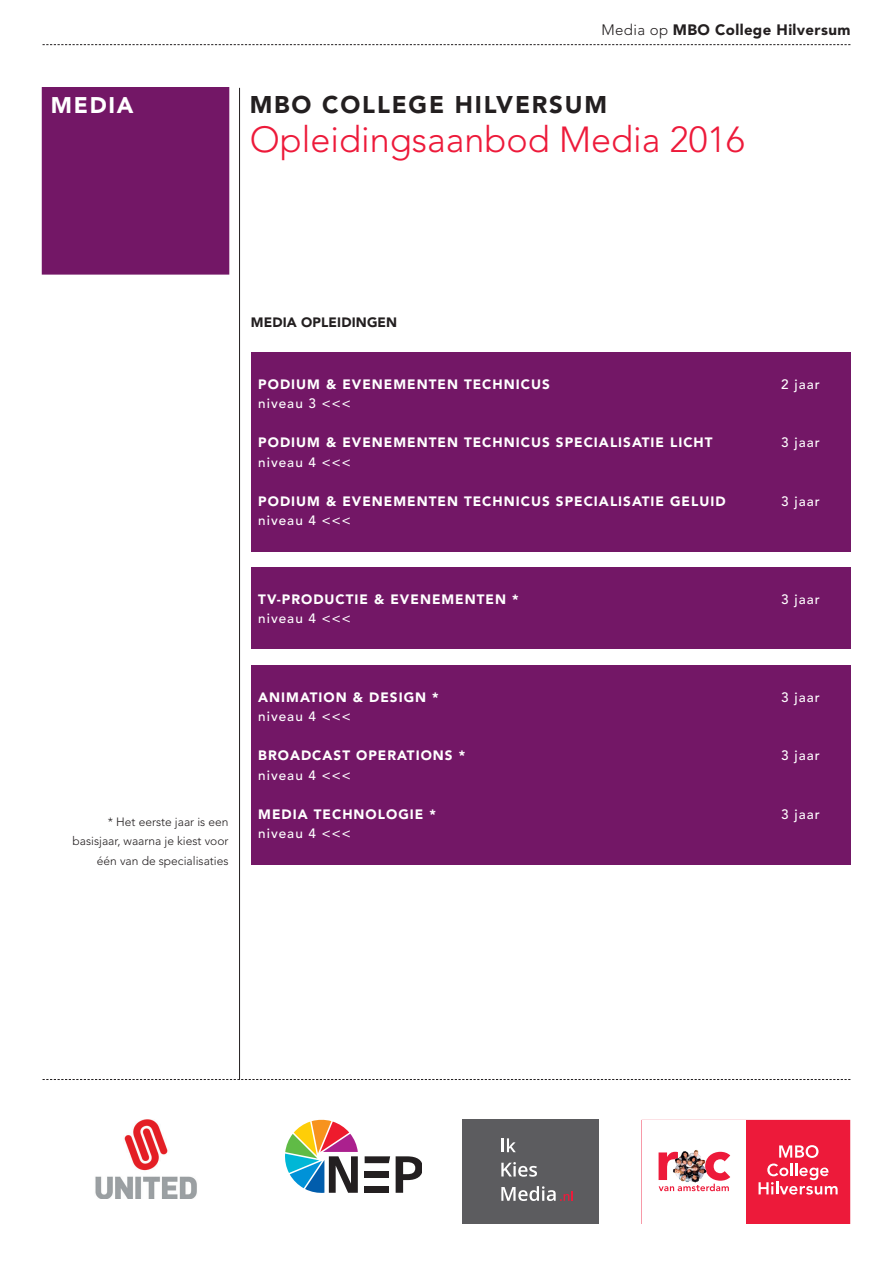
<style>
.page{position:relative;width:893px;height:1263px;background:#fff}
.page>*{position:absolute;margin:0;border:0;box-sizing:border-box;transform-origin:0 0}
.t1{font:300 36px "Avenir LT Std";color:#ed1a3a}
.t2{font:900 24px "Avenir LT Std";letter-spacing:.075em;color:#231f20}
.t3{font:900 22.5px "Avenir LT Std";letter-spacing:.075em;color:#fff}
.t4{font:900 15px "Avenir LT Std";letter-spacing:.025em;color:#231f20}
.t5{font:900 13.5px "Avenir LT Std";letter-spacing:.075em;color:#fff}
.t6{font:500 13.5px "Avenir LT Std";letter-spacing:.075em;color:#fff}
.t7{font:900 13.5px "Avenir LT Std";letter-spacing:.01em;color:#231f20}
.t8{font:300 12px/19.5px "Avenir LT Std";color:#231f20;text-align:right}
.s1{font-weight:300}
</style>
<div class="page">
<div style="left:251px;top:665px;width:599px;height:200px;background:#731766"></div>
<div style="left:251px;top:352px;width:599px;height:199px;background:#731766"></div>
<div style="left:251px;top:568px;width:599px;height:81px;background:#731766"></div>
<div style="left:43px;top:88px;width:186px;height:186px;background:#731766"></div>
<div style="left:42px;top:87px;width:187px;height:188px;border:2px solid #731766"></div>
<svg style="left:43px;top:44px;width:807px;height:1px"></svg>
<svg style="left:658px;top:1120px;width:192px;height:104px"></svg>
<div style="left:462px;top:1120px;width:137px;height:104px;background:#5c5c5f"></div>
<hr style="left:501px;top:1138px;width:3px;height:14px;background:#fff">
<svg style="left:507px;top:1138px;width:9px;height:14px"></svg>
<svg style="left:501px;top:1162px;width:36px;height:15px"></svg>
<svg style="left:501px;top:1186px;width:72px;height:15px"></svg>
<hr style="left:239px;top:88px;width:1px;height:992px;background:#231f20">
<img style="left:95px;top:1120px;width:102px;height:78px">
<svg style="left:396px;top:1156px;width:26px;height:37px"></svg>
<svg style="left:365px;top:1156px;width:25px;height:7px"></svg>
<div style="left:365px;top:1186px;width:24px;height:7px;background:#231f20"></div>
<div style="left:365px;top:1171px;width:24px;height:7px;background:#231f20"></div>
<svg style="left:285px;top:1120px;width:73px;height:73px"></svg>
<svg style="left:43px;top:1079px;width:807px;height:1px"></svg>
<h3 class="t3" style="left:51px;top:92px;width:84px">MEDIA</h3>
<p class="t4" style="left:601px;top:20px;width:250px"><span class="s1">Media op</span> MBO College Hilversum</p>
<h2 class="t2" style="left:250px;top:90px;width:359px">MBO COLLEGE HILVERSUM</h2>
<h1 class="t1" style="left:250px;top:118px;width:497px">Opleidingsaanbod Media 2016</h1>
<p class="t7" style="left:251px;top:314px;width:148px">MEDIA OPLEIDINGEN</p>
<p class="t5" style="left:258px;top:376px;width:293px">PODIUM &amp; EVENEMENTEN TECHNICUS</p>
<p class="t6" style="left:781px;top:376px;width:40px">2 jaar</p>
<p class="t6" style="left:258px;top:396px;width:94px">niveau 3 &lt;&lt;&lt;</p>
<p class="t5" style="left:258px;top:434px;width:456px">PODIUM &amp; EVENEMENTEN TECHNICUS SPECIALISATIE LICHT</p>
<p class="t6" style="left:781px;top:435px;width:40px">3 jaar</p>
<p class="t6" style="left:258px;top:454px;width:94px">niveau 4 &lt;&lt;&lt;</p>
<p class="t5" style="left:258px;top:493px;width:469px">PODIUM &amp; EVENEMENTEN TECHNICUS SPECIALISATIE GELUID</p>
<p class="t6" style="left:781px;top:493px;width:40px">3 jaar</p>
<p class="t6" style="left:258px;top:513px;width:94px">niveau 4 &lt;&lt;&lt;</p>
<p class="t8" style="left:72px;top:812px;width:158px">* Het eerste jaar is een basisjaar, waarna je kiest voor één van de specialisaties</p>
<p class="t5" style="left:258px;top:591px;width:262px">TV-PRODUCTIE &amp; EVENEMENTEN *</p>
<p class="t6" style="left:781px;top:591px;width:40px">3 jaar</p>
<p class="t6" style="left:258px;top:611px;width:94px">niveau 4 &lt;&lt;&lt;</p>
<p class="t5" style="left:258px;top:689px;width:182px">ANIMATION &amp; DESIGN *</p>
<p class="t6" style="left:781px;top:689px;width:40px">3 jaar</p>
<p class="t6" style="left:258px;top:709px;width:94px">niveau 4 &lt;&lt;&lt;</p>
<p class="t5" style="left:258px;top:747px;width:208px">BROADCAST OPERATIONS *</p>
<p class="t6" style="left:781px;top:748px;width:40px">3 jaar</p>
<p class="t6" style="left:258px;top:767px;width:94px">niveau 4 &lt;&lt;&lt;</p>
<p class="t5" style="left:258px;top:806px;width:179px">MEDIA TECHNOLOGIE *</p>
<p class="t6" style="left:781px;top:806px;width:40px">3 jaar</p>
<p class="t6" style="left:258px;top:826px;width:94px">niveau 4 &lt;&lt;&lt;</p>
</div>
